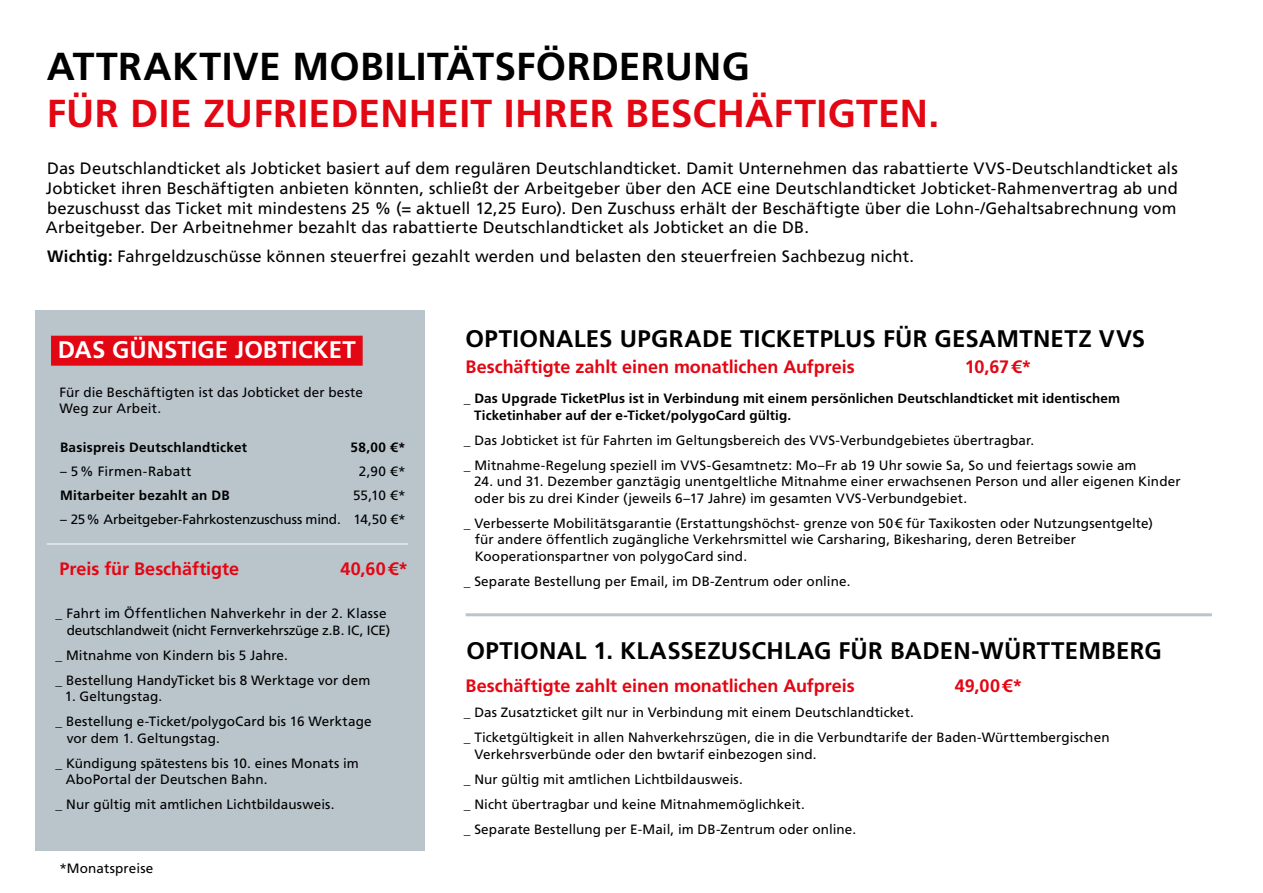
<style>
.page{position:relative;width:1263px;height:893px;background:#fff}
.page>*{position:absolute;margin:0;border:0;box-sizing:border-box;transform-origin:0 0}
.t1{font:700 39px "Frutiger LT Pro";letter-spacing:.005em;color:#e30613}
.t2{font:700 39px "Frutiger LT Pro";letter-spacing:.005em;color:#000}
.t3{font:700 24px "Frutiger LT Pro";letter-spacing:.01em;color:#000}
.t4{font:700 24px "Frutiger LT Pro";letter-spacing:.005em;color:#fff}
.t5{font:700 18px "Frutiger LT Pro";color:#e30613}
.t6{font:16.5px/19.8px "Frutiger LT Pro";letter-spacing:.01em;color:#020203;text-align:justify}
.t7{font:13.5px/25px "Frutiger LT Pro";letter-spacing:.005em;color:#000}
.t8{font:700 13.5px/16.5px "Frutiger LT Pro";letter-spacing:.01em;color:#000}
.t9{font:13.5px/16.2px "Frutiger LT Pro";letter-spacing:.01em;color:#020203}
.t10{font:13.5px "Frutiger LT Pro";letter-spacing:-.015em;color:#000}
.s1{font-weight:700}
.s2{font-weight:400}
</style>
<div class="page">
<div style="left:35px;top:310px;width:389px;height:540px;background:#b9c4cb"></div>
<hr style="left:47px;top:543px;width:361px;height:2px;background:#e7ebee">
<div style="left:51px;top:336px;width:312px;height:30px;background:#e30613"></div>
<hr style="left:466px;top:613px;width:746px;height:3px;background:#b9c4cb">
<h1 class="t2" style="left:47px;top:44px;width:704px">ATTRAKTIVE MOBILITÄTSFÖRDERUNG</h1>
<h1 class="t1" style="left:47px;top:91px;width:894px">FÜR DIE ZUFRIEDENHEIT IHRER BESCHÄFTIGTEN.</h1>
<p class="t6" style="left:46px;top:158px;width:1133px">Das Deutschlandticket als Jobticket basiert auf dem regulären Deutschlandticket. Damit Unternehmen das rabattierte VVS-Deutschlandticket als Jobticket ihren Beschäftigten anbieten könnten, schließt der Arbeitgeber über den ACE eine Deutschlandticket Jobticket-Rahmenvertrag ab und bezuschusst das Ticket mit mindestens 25 % (= aktuell 12,25 Euro). Den Zuschuss erhält der Beschäftigte über die Lohn-/Gehaltsabrechnung vom Arbeitgeber. Der Arbeitnehmer bezahlt das rabattierte Deutschlandticket als Jobticket an die DB.</p>
<p class="t6" style="left:47px;top:246px;width:868px"><span class="s1">Wichtig:</span> Fahrgeldzuschüsse können steuerfrei gezahlt werden und belasten den steuerfreien Sachbezug nicht.</p>
<h2 class="t4" style="left:58px;top:336px;width:299px">DAS GÜNSTIGE JOBTICKET</h2>
<p class="t9" style="left:60px;top:384px;width:305px">Für die Beschäftigten ist das Jobticket der beste<br>Weg zur Arbeit.</p>
<p class="t8" style="left:60px;top:439px;width:189px">Basispreis Deutschlandticket</p>
<p class="t8" style="left:351px;top:439px;width:56px">58,00 €*</p>
<p class="t7" style="left:60px;top:459px;width:133px">– 5% Firmen-Rabatt</p>
<p class="t7" style="left:359px;top:459px;width:48px">2,90 €*</p>
<p class="t8" style="left:60px;top:487px;width:171px">Mitarbeiter bezahlt an DB</p>
<p class="t7" style="left:353px;top:483px;width:54px">55,10 €*</p>
<p class="t10" style="left:60px;top:512px;width:347px">– 25% Arbeitgeber-Fahrkostenzuschuss mind. 14,50 €*</p>
<h3 class="t5" style="left:60px;top:558px;width:181px">Preis für Beschäftigte</h3>
<h3 class="t5" style="left:340px;top:558px;width:69px">40,60€*</h3>
<p class="t7" style="left:56px;top:605px;width:336px;line-height:16.5px;text-align:right">_ Fahrt im Öffentlichen Nahverkehr in der 2. Klasse deutschlandweit (nicht Fernverkehrszüge z.B. IC, ICE)</p>
<p class="t7" style="left:56px;top:643px;width:316px">_ Mitnahme von Kindern bis 5 Jahre.<br>_ Bestellung HandyTicket bis 8 Werktage vor dem</p>
<p class="t7" style="left:56px;top:684px;width:318px;text-indent:9px">1. Geltungstag.<br>_ Bestellung e-Ticket/polygoCard bis 16 Werktage</p>
<p class="t7" style="left:56px;top:726px;width:305px;text-indent:11px">vor dem 1. Geltungstag.<br>_ Kündigung spätestens bis 10. eines Monats im</p>
<p class="t7" style="left:56px;top:767px;width:280px;text-indent:10px">AboPortal der Deutschen Bahn.<br>_ Nur gültig mit amtlichen Lichtbildausweis.</p>
<p class="t9" style="left:60px;top:861px;width:95px">*Monatspreise</p>
<h2 class="t3" style="left:466px;top:324px;width:681px">OPTIONALES UPGRADE TICKETPLUS FÜR GESAMTNETZ VVS</h2>
<h3 class="t5" style="left:466px;top:356px;width:391px">Beschäftigte zahlt einen monatlichen Aufpreis</h3>
<h3 class="t5" style="left:965px;top:356px;width:68px">10,67€*</h3>
<p class="t8" style="left:474px;top:390px;width:647px;text-indent:-10px"><span class="s2">_</span> Das Upgrade TicketPlus ist in Verbindung mit einem persönlichen Deutschlandticket mit identischem<br>Ticketinhaber auf der e-Ticket/polygoCard gültig.</p>
<p class="t7" style="left:464px;top:428px;width:674px">_ Das Jobticket ist für Fahrten im Geltungsbereich des VVS-Verbundgebietes übertragbar.<br>_ Mitnahme-Regelung speziell im VVS-Gesamtnetz: Mo–Fr ab 19 Uhr sowie Sa, So und feiertags sowie am</p>
<p class="t7" style="left:474px;top:473px;width:708px;line-height:16.5px">24. und 31. Dezember ganztägig unentgeltliche Mitnahme einer erwachsenen Person und aller eigenen Kinder oder bis zu drei Kinder (jeweils 6–17 Jahre) im gesamten VVS-Verbundgebiet.</p>
<p class="t7" style="left:475px;top:515px;width:680px;line-height:16.5px;text-indent:-11px">_ Verbesserte Mobilitätsgarantie (Erstattungshöchst- grenze von 50€ für Taxikosten oder Nutzungsentgelte) für andere öffentlich zugängliche Verkehrsmittel wie Carsharing, Bikesharing, deren Betreiber<br>Kooperationspartner von polygoCard sind.</p>
<p class="t7" style="left:464px;top:569px;width:388px">_ Separate Bestellung per Email, im DB-Zentrum oder online.</p>
<h2 class="t3" style="left:466px;top:636px;width:697px">OPTIONAL 1. KLASSEZUSCHLAG FÜR BADEN-WÜRTTEMBERG</h2>
<h3 class="t5" style="left:466px;top:675px;width:391px">Beschäftigte zahlt einen monatlichen Aufpreis</h3>
<h3 class="t5" style="left:955px;top:675px;width:69px">49,00€*</h3>
<p class="t7" style="left:464px;top:700px;width:647px">_ Das Zusatzticket gilt nur in Verbindung mit einem Deutschlandticket.<br>_ Ticketgültigkeit in allen Nahverkehrszügen, die in die Verbundtarife der Baden-Württembergischen</p>
<p class="t7" style="left:464px;top:741px;width:394px;text-indent:11px">Verkehrsverbünde oder den bwtarif einbezogen sind.<br>_ Nur gültig mit amtlichen Lichtbildausweis.<br>_ Nicht übertragbar und keine Mitnahmemöglichkeit.<br>_ Separate Bestellung per E-Mail, im DB-Zentrum oder online.</p>
</div>
